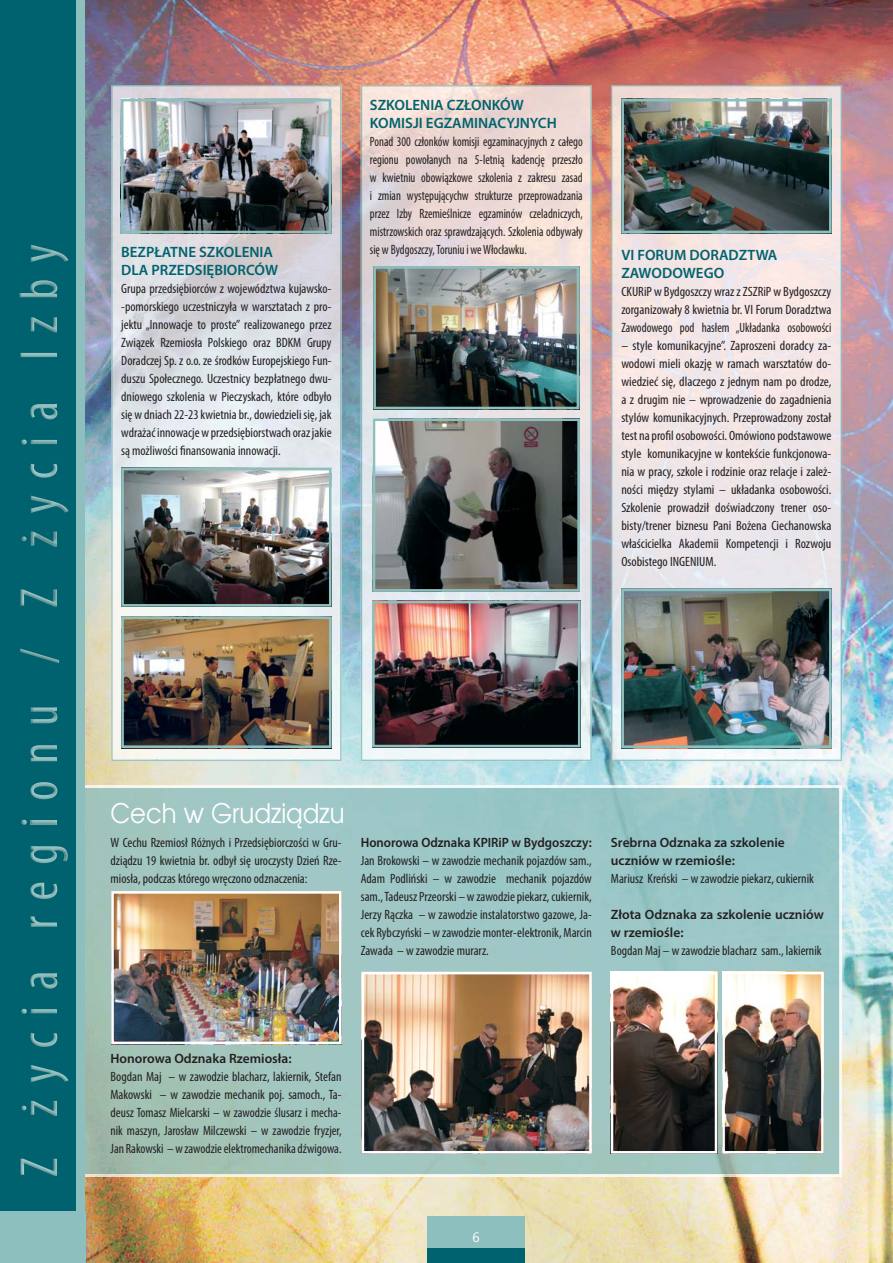
<style>
.page{position:relative;width:893px;height:1263px;background:#fff}
.page>*{position:absolute;margin:0;border:0;box-sizing:border-box;transform-origin:0 0}
.t1{font:27px "Avalon";color:#fff;scale:.9 1}
.t2{font:600 15px/18px "Myriad Pro";color:#00626e}
.t3{font:condensed 13.5px/18px "Myriad Pro";color:#231f20;text-align:justify}
.t4{font:condensed 13.5px/18px "Myriad Pro";color:#231f20;text-align:justify;scale:.9 1}
.t5{font:600 13.5px/18px "Myriad Pro";color:#231f20}
.t6{font:600 13.5px "Myriad Pro";color:#231f20;scale:.95 1}
.t7{font:13.5px "Ebrima";color:#fff}
</style>
<div class="page">
<img style="left:85px;top:0;width:808px;height:1263px">
<img style="left:85px;top:834px;width:706px;height:339px">
<img style="left:85px;top:785px;width:757px;height:49px">
<img style="left:791px;top:833px;width:51px;height:344px">
<img style="left:85px;top:1173px;width:707px;height:4px">
<img style="left:157px;top:233px;width:138px;height:525px">
<img style="left:111px;top:85px;width:231px;height:51px">
<img style="left:111px;top:136px;width:46px;height:625px">
<img style="left:295px;top:136px;width:47px;height:625px">
<img style="left:157px;top:758px;width:139px;height:3px">
<img style="left:407px;top:137px;width:138px;height:621px">
<img style="left:361px;top:85px;width:231px;height:52px">
<img style="left:361px;top:136px;width:46px;height:625px">
<img style="left:545px;top:136px;width:47px;height:625px">
<img style="left:406px;top:758px;width:140px;height:3px">
<img style="left:657px;top:233px;width:139px;height:525px">
<img style="left:611px;top:85px;width:231px;height:51px">
<img style="left:611px;top:136px;width:46px;height:625px">
<img style="left:796px;top:136px;width:46px;height:625px">
<img style="left:656px;top:758px;width:140px;height:3px">
<div style="left:0;top:0;width:77px;height:1263px;background:#00626e"></div>
<div style="left:77px;top:0;width:8px;height:1263px;background:#8dbfbe"></div>
<img style="left:21px;top:1101px;width:36px;height:75px">
<img style="left:31px;top:1065px;width:37px;height:17px">
<img style="left:21px;top:1009px;width:36px;height:38px">
<img style="left:30px;top:973px;width:27px;height:16px">
<img style="left:30px;top:917px;width:27px;height:10px">
<img style="left:30px;top:883px;width:27px;height:16px">
<img style="left:21px;top:820px;width:47px;height:43px">
<img style="left:31px;top:820px;width:26px;height:4px">
<img style="left:30px;top:782px;width:27px;height:17px">
<img style="left:30px;top:745px;width:27px;height:16px">
<img style="left:20px;top:532px;width:39px;height:191px">
<img style="left:31px;top:496px;width:37px;height:17px">
<img style="left:21px;top:440px;width:36px;height:38px">
<img style="left:21px;top:317px;width:36px;height:102px">
<img style="left:20px;top:280px;width:37px;height:17px">
<img style="left:31px;top:245px;width:37px;height:17px">
<img style="left:361px;top:972px;width:231px;height:182px">
<img style="left:611px;top:972px;width:213px;height:182px">
<img style="left:111px;top:891px;width:231px;height:153px">
<img style="left:121px;top:468px;width:211px;height:139px">
<img style="left:121px;top:99px;width:210px;height:134px">
<img style="left:121px;top:617px;width:211px;height:131px">
<svg style="left:373px;top:418px;width:207px;height:174px"></svg>
<img style="left:372px;top:601px;width:208px;height:146px">
<img style="left:373px;top:266px;width:206px;height:143px">
<img style="left:621px;top:589px;width:211px;height:159px">
<img style="left:621px;top:99px;width:211px;height:134px">
<div style="left:427px;top:1216px;width:98px;height:47px;background:#8dbfbe"></div>
<div style="left:427px;top:1248px;width:98px;height:15px;background:#00626e"></div>
<div style="left:0;top:1212px;width:85px;height:51px;background:#8dbfbe"></div>
<p class="t2" style="left:121px;top:244px;width:158px">BEZPŁATNE SZKOLENIA<br>DLA PRZEDSIĘBIORCÓW</p>
<p class="t3" style="left:121px;top:281px;width:212px">Grupa przedsiębiorców z województwa kujawsko--pomorskiego uczestniczyła w warsztatach z pro&shy;jektu „Innowacje to proste” realizowanego przez Związek Rzemiosła Polskiego oraz BDKM Grupy Doradczej Sp. z o.o. ze środków Europejskiego Fun&shy;duszu Społecznego. Uczestnicy bezpłatnego dwu&shy;dniowego szkolenia w Pieczyskach, które odbyło się w dniach 22-23 kwietnia br., dowiedzieli się, jak wdrażać innowacje w przedsiębiorstwach oraz jakie są możliwości finansowania innowacji.</p>
<p class="t2" style="left:370px;top:98px;width:188px">SZKOLENIA CZŁONKÓW<br>KOMISJI EGZAMINACYJNYCH</p>
<p class="t4" style="left:370px;top:134px;width:238px">Ponad 300 członków komisji egzaminacyjnych z całego regionu powołanych na 5-letnią kadencję przeszło w kwietniu obowiązkowe szkolenia z zakresu zasad i zmian występującychw strukturze przeprowadzania przez Izby Rzemieślnicze egzaminów czeladniczych, mistrzowskich oraz sprawdzających. Szkolenia odbywały się w Bydgoszczy, Toruniu i we Włocławku.</p>
<p class="t2" style="left:621px;top:247px;width:158px">VI FORUM DORADZTWA<br>ZAWODOWEGO</p>
<p class="t3" style="left:621px;top:284px;width:212px">CKURiP w Bydgoszczy wraz z ZSZRiP w Bydgoszczy zorganizowały 8 kwietnia br. VI Forum Doradztwa Zawodowego pod hasłem „Układanka osobowości</p>
<p class="t3" style="left:621px;top:338px;width:212px">– style komunikacyjne”. Zaproszeni doradcy za&shy;wodowi mieli okazję w ramach warsztatów do&shy;wiedzieć się, dlaczego z jednym nam po drodze, a z drugim nie – wprowadzenie do zagadnienia stylów komunikacyjnych. Przeprowadzony został test na profil osobowości. Omówiono podstawowe style komunikacyjne w kontekście funkcjonowa&shy;nia w pracy, szkole i rodzinie oraz relacje i zależ&shy;ności między stylami – układanka osobowości.<br>Szkolenie prowadził doświadczony trener oso&shy;bisty/trener biznesu Pani Bożena Ciechanowska właścicielka Akademii Kompetencji i Rozwoju Osobistego INGENIUM.</p>
<h1 class="t1" style="left:111px;top:797px;width:262px">Cech w Grudziądzu</h1>
<p class="t3" style="left:111px;top:835px;width:233px">W Cechu Rzemiosł Różnych i Przedsiębiorczości w Gru&shy;dziądzu 19 kwietnia br. odbył się uroczysty Dzień Rze&shy;miosła, podczas którego wręczono odznaczenia:</p>
<p class="t6" style="left:361px;top:838px;width:245px">Honorowa Odznaka KPIRiP w Bydgoszczy:</p>
<p class="t3" style="left:361px;top:853px;width:233px">Jan Brokowski – w zawodzie mechanik pojazdów sam., Adam Podliński – w zawodzie mechanik pojazdów sam., Tadeusz Przeorski – w zawodzie piekarz, cukiernik, Jerzy Rączka – w zawodzie instalatorstwo gazowe, Ja&shy;cek Rybczyński – w zawodzie monter-elektronik, Marcin Zawada – w zawodzie murarz.</p>
<p class="t5" style="left:611px;top:835px;width:175px">Srebrna Odznaka za szkolenie uczniów w rzemiośle:</p>
<p class="t3" style="left:611px;top:871px;width:204px">Mariusz Kreński – w zawodzie piekarz, cukiernik</p>
<p class="t5" style="left:611px;top:907px;width:214px">Złota Odznaka za szkolenie uczniów w rzemiośle:</p>
<p class="t3" style="left:611px;top:943px;width:212px">Bogdan Maj – w zawodzie blacharz sam., lakiernik</p>
<p class="t5" style="left:111px;top:1051px;width:182px">Honorowa Odznaka Rzemiosła:</p>
<p class="t3" style="left:111px;top:1069px;width:233px">Bogdan Maj – w zawodzie blacharz, lakiernik, Stefan Makowski – w zawodzie mechanik poj. samoch., Ta&shy;deusz Tomasz Mielcarski – w zawodzie ślusarz i mecha&shy;nik maszyn, Jarosław Milczewski – w zawodzie fryzjer, Jan Rakowski – w zawodzie elektromechanika dźwigowa.</p>
<p class="t7" style="left:472px;top:1227px;width:9px">6</p>
</div>
